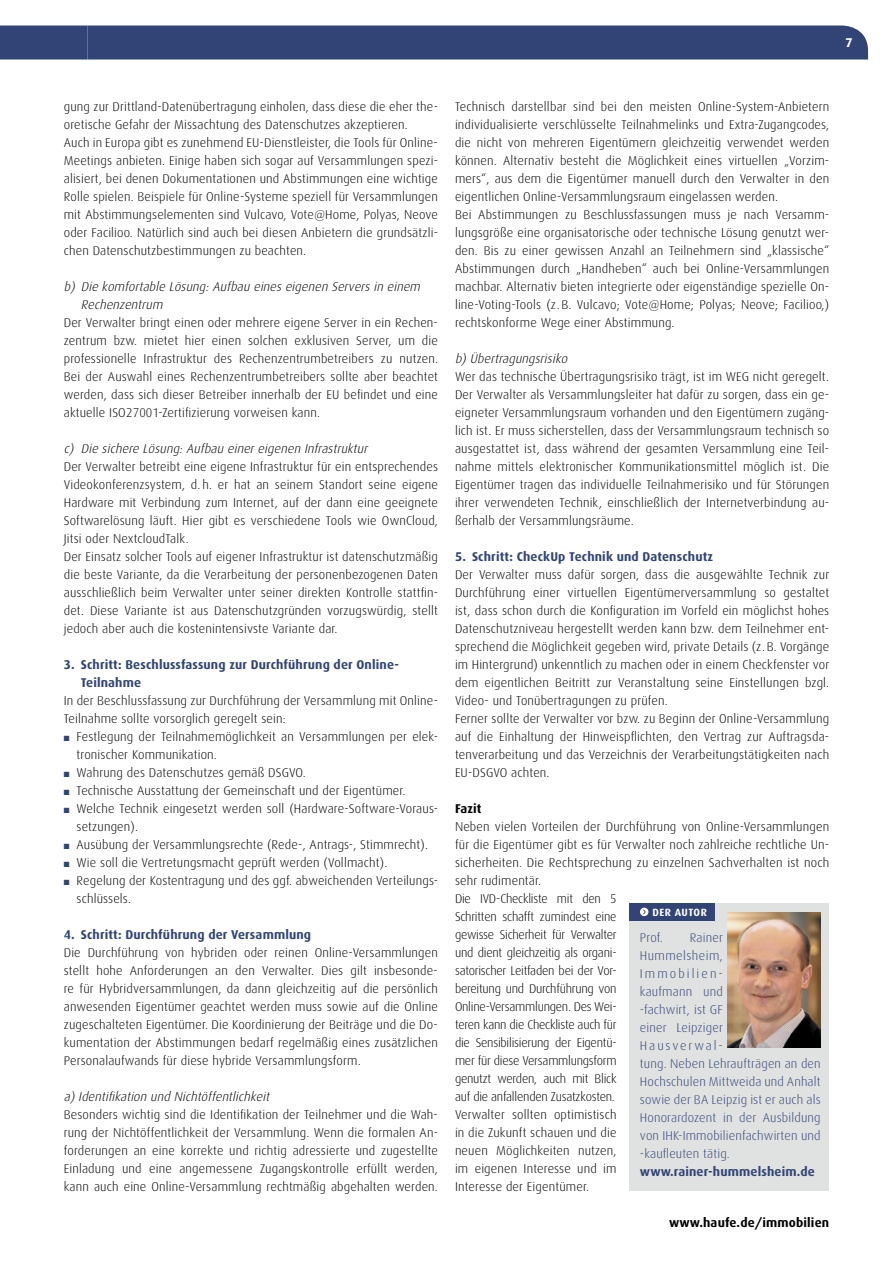
<style>
.page{position:relative;width:893px;height:1263px;background:#fff}
.page>*{position:absolute;margin:0;border:0;box-sizing:border-box;transform-origin:0 0}
.t1{font:300 12.75px/18px "Dax";letter-spacing:.01em;color:#000}
.t2{font:300 12.75px/18px "Dax";letter-spacing:-.02em;color:#000}
.t3{font:300 12.75px/18px "Dax";letter-spacing:.01em;color:#314475}
.t4{font:italic 300 12.75px/18px "Dax";color:#000}
.t5{font:700 12.75px/18px "Dax";letter-spacing:.01em;color:#314475}
.t6{font:700 12.75px "Dax";letter-spacing:.01em;color:#000}
.t7{font:700 12.75px "Dax";color:#fff}
.t8{font:700 10.5px "Dax";letter-spacing:.05em;color:#fff}
.t9{font:7.5px "Zapf Dingbats";color:#314475}
</style>
<div class="page">
<div style="left:0;top:26px;width:868px;height:34px;background:#314475"></div>
<div style="left:629px;top:903px;width:200px;height:288px;background:#e0e1e1"></div>
<div style="left:629px;top:903px;width:85px;height:18px;background:#314475"></div>
<svg style="left:640px;top:908px;width:8px;height:8px"></svg>
<img style="left:727px;top:912px;width:94px;height:135px">
<p class="t7" style="left:845px;top:35px;width:9px">7</p>
<p class="t1" style="left:64px;top:98px;width:376px">gung zur Drittland-Datenübertragung einholen, dass diese die eher the&shy;oretische Gefahr der Missachtung des Datenschutzes akzeptieren.<br>Auch in Europa gibt es zunehmend EU-Dienstleister, die Tools für Online-Meetings anbieten. Einige haben sich sogar auf Versammlungen spezi&shy;alisiert, bei denen Dokumentationen und Abstimmungen eine wichtige Rolle spielen. Beispiele für Online-Systeme speziell für Versammlungen mit Abstimmungselementen sind Vulcavo, Vote@Home, Polyas, Neove oder Facilioo. Natürlich sind auch bei diesen Anbietern die grundsätzli&shy;chen Datenschutzbestimmungen zu beachten.</p>
<p class="t4" style="left:81px;top:278px;width:344px;text-indent:-17px">b) Die komfortable Lösung:Aufbau eineseigenen Serversin einem<br>Rechenzentrum</p>
<p class="t1" style="left:64px;top:314px;width:376px;text-align:justify">Der Verwalter bringt einen oder mehrere eigene Server in ein Rechen&shy;zentrum bzw. mietet hier einen solchen exklusiven Server, um die professionelle Infrastruktur des Rechenzentrumbetreibers zu nutzen.<br>Bei der Auswahl eines Rechenzentrumbetreibers sollte aber beachtet werden, dass sich dieser Betreiber innerhalb der EU befindet und eine aktuelle ISO27001-Zertifizierung vorweisen kann.</p>
<p class="t4" style="left:64px;top:440px;width:308px">c) Die sichere Lösung:Aufbau einereigenen Infrastruktur</p>
<p class="t1" style="left:64px;top:458px;width:376px">Der Verwalter betreibt eine eigene Infrastruktur für ein entsprechendes Videokonferenzsystem, d. h. er hat an seinem Standort seine eigene Hardware mit Verbindung zum Internet, auf der dann eine geeignete Softwarelösung läuft. Hier gibt es verschiedene Tools wie OwnCloud, Jitsi oder NextcloudTalk.<br>Der Einsatz solcher Tools auf eigener Infrastruktur ist datenschutzmäßig die beste Variante, da die Verarbeitung der personenbezogenen Daten ausschließlich beim Verwalter unter seiner direkten Kontrolle stattfin&shy;det. Diese Variante ist aus Datenschutzgründen vorzugswürdig, stellt jedoch aber auch die kostenintensivste Variante dar.</p>
<p class="t5" style="left:81px;top:656px;width:320px;text-indent:-17px">3. Schritt: Beschlussfassung zur Durchführung der Online-<br>Teilnahme</p>
<p class="t1" style="left:64px;top:692px;width:376px">In der Beschlussfassung zur Durchführung der Versammlung mit Online-<br>Teilnahme sollte vorsorglich geregelt sein:</p>
<p class="t1" style="left:77px;top:728px;width:363px">Festlegung der Teilnahmemöglichkeit an Versammlungen per elek&shy;tronischer Kommunikation.<br>Wahrung des Datenschutzes gemäß DSGVO.<br>Technische Ausstattung der Gemeinschaft und der Eigentümer.<br>Welche Technik eingesetzt werden soll (Hardware-Software-Voraus&shy;setzungen).<br>Ausübung der Versammlungsrechte (Rede-, Antrags-, Stimmrecht).<br>Wie soll die Vertretungsmacht geprüft werden (Vollmacht).<br>Regelung der Kostentragung und des ggf. abweichenden Verteilungs&shy;schlüssels.</p>
<p class="t5" style="left:64px;top:926px;width:249px">4. Schritt: Durchführung der Versammlung</p>
<p class="t1" style="left:64px;top:944px;width:376px;text-align:justify">Die Durchführung von hybriden oder reinen Online-Versammlungen stellt hohe Anforderungen an den Verwalter. Dies gilt insbesonde&shy;re für Hybridversammlungen, da dann gleichzeitig auf die persönlich anwesenden Eigentümer geachtet werden muss sowie auf die Online zugeschalteten Eigentümer. Die Koordinierung der Beiträge und die Do&shy;kumentation der Abstimmungen bedarf regelmäßig eines zusätzlichen Personalaufwands für diese hybride Versammlungsform.</p>
<p class="t4" style="left:64px;top:1088px;width:210px">a)Identifikation und Nichtöffentlichkeit</p>
<p class="t1" style="left:64px;top:1106px;width:376px;text-align:justify">Besonders wichtig sind die Identifikation der Teilnehmer und die Wah&shy;rung der Nichtöffentlichkeit der Versammlung. Wenn die formalen An&shy;forderungen an eine korrekte und richtig adressierte und zugestellte Einladung und eine angemessene Zugangskontrolle erfüllt werden, kann auch eine Online-Versammlung rechtmäßig abgehalten werden.</p>
<p class="t9" style="left:64px;top:735px;width:7px">■</p>
<p class="t9" style="left:64px;top:771px;width:7px">■</p>
<p class="t9" style="left:64px;top:789px;width:7px">■</p>
<p class="t9" style="left:64px;top:807px;width:7px">■</p>
<p class="t9" style="left:64px;top:843px;width:7px">■</p>
<p class="t9" style="left:64px;top:861px;width:7px">■</p>
<p class="t9" style="left:64px;top:879px;width:7px">■</p>
<p class="t1" style="left:455px;top:98px;width:376px">Technisch darstellbar sind bei den meisten Online-System-Anbietern individualisierte verschlüsselte Teilnahmelinks und Extra-Zugangcodes, die nicht von mehreren Eigentümern gleichzeitig verwendet werden können. Alternativ besteht die Möglichkeit eines virtuellen „Vorzim&shy;mers“, aus dem die Eigentümer manuell durch den Verwalter in den eigentlichen Online-Versammlungsraum eingelassen werden.<br>Bei Abstimmungen zu Beschlussfassungen muss je nach Versamm&shy;lungsgröße eine organisatorische oder technische Lösung genutzt wer&shy;den. Bis zu einer gewissen Anzahl an Teilnehmern sind „klassische“ Abstimmungen durch „Handheben“ auch bei Online-Versammlungen machbar. Alternativ bieten integrierte oder eigenständige spezielle On&shy;line-Voting-Tools (z. B. Vulcavo; Vote@Home; Polyas; Neove; Facilioo,) rechtskonforme Wege einer Abstimmung.</p>
<p class="t4" style="left:455px;top:350px;width:117px">b)Übertragungsrisiko</p>
<p class="t1" style="left:455px;top:368px;width:376px;text-align:justify">Wer das technische Übertragungsrisiko trägt, ist im WEG nicht geregelt.<br>Der Verwalter als Versammlungsleiter hat dafür zu sorgen, dass ein ge&shy;eigneter Versammlungsraum vorhanden und den Eigentümern zugäng&shy;lich ist. Er muss sicherstellen, dass der Versammlungsraum technisch so ausgestattet ist, dass während der gesamten Versammlung eine Teil&shy;nahme mittels elektronischer Kommunikationsmittel möglich ist. Die Eigentümer tragen das individuelle Teilnahmerisiko und für Störungen ihrer verwendeten Technik, einschließlich der Internetverbindung au&shy;ßerhalb der Versammlungsräume.</p>
<p class="t5" style="left:455px;top:548px;width:260px">5. Schritt: CheckUp Technik und Datenschutz</p>
<p class="t1" style="left:455px;top:566px;width:376px">Der Verwalter muss dafür sorgen, dass die ausgewählte Technik zur Durchführung einer virtuellen Eigentümerversammlung so gestaltet ist, dass schon durch die Konfiguration im Vorfeld ein möglichst hohes Datenschutzniveau hergestellt werden kann bzw. dem Teilnehmer ent&shy;sprechend die Möglichkeit gegeben wird, private Details (z. B. Vorgänge im Hintergrund) unkenntlich zu machen oder in einem Checkfenster vor dem eigentlichen Beitritt zur Veranstaltung seine Einstellungen bzgl.<br>Video- und Tonübertragungen zu prüfen.<br>Ferner sollte der Verwalter vor bzw. zu Beginn der Online-Versammlung auf die Einhaltung der Hinweispflichten, den Vertrag zur Auftragsda&shy;tenverarbeitung und das Verzeichnis der Verarbeitungstätigkeiten nach EU-DSGVO achten.</p>
<p class="t6" style="left:455px;top:802px;width:28px">Fazit</p>
<p class="t2" style="left:455px;top:818px;width:376px">Neben vielen Vorteilen der Durchführung von Online-Versammlungen für die Eigentümer gibt es für Verwalter noch zahlreiche rechtliche Un&shy;sicherheiten. Die Rechtsprechung zu einzelnen Sachverhalten ist noch sehr rudimentär.<br>Die IVD-Checkliste mit den 5<br>Schritten schafft zumindest eine<br>gewisse Sicherheit für Verwalter<br>und dient gleichzeitig als organi-<br>satorischer Leitfaden bei der Vor-<br>bereitung und Durchführung von<br>Online-Versammlungen. Des Wei-<br>teren kann die Checkliste auch für<br>die Sensibilisierung der Eigentü-<br>mer für diese Versammlungsform<br>genutzt werden, auch mit Blick<br>auf die anfallenden Zusatzkosten.<br>Verwalter sollten optimistisch<br>in die Zukunft schauen und die<br>neuen Möglichkeiten nutzen,<br>im eigenen Interesse und im<br>Interesse der Eigentümer.</p>
<p class="t8" style="left:652px;top:906px;width:56px">DER AUTOR</p>
<p class="t3" style="left:640px;top:928px;width:24px">Prof.</p>
<p class="t3" style="left:640px;top:928px;width:182px;text-indent:50px">Rainer<br>Hummelsheim,<br>Immobilien-<br>kaufmann und<br>-fachwirt, ist GF<br>einer Leipziger<br>Hausverwal-<br>tung. Neben Lehraufträgen an den<br>Hochschulen Mittweida und Anhalt sowie der BA Leipzig ist er auch als<br>Honorardozent in der Ausbildung von IHK-Immobilienfachwirten und -kaufleuten tätig.</p>
<p class="t5" style="left:640px;top:1162px;width:176px">www.rainer-hummelsheim.de</p>
<p class="t6" style="left:669px;top:1216px;width:162px">www.haufe.de/immobilien</p>
</div>
